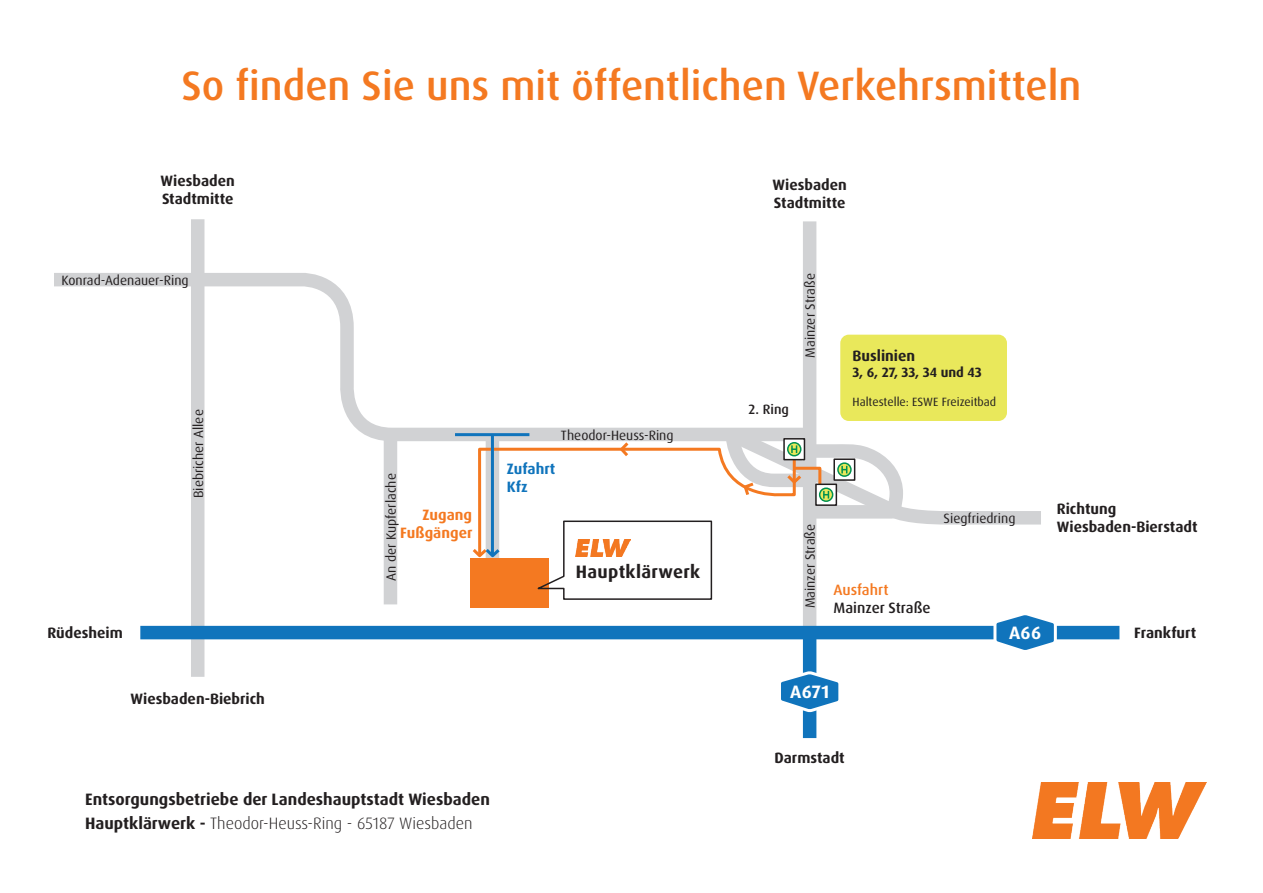
<style>
.page{position:relative;width:1263px;height:893px;background:#fff}
.page>*{position:absolute;margin:0;border:0;box-sizing:border-box;transform-origin:0 0}
.t1{font:500 41.1px "Dax OT";color:#f47921}
.t2{font:700 18px "Dax OT";letter-spacing:.02em;color:#231f20}
.t3{font:700 18px "Dax OT";letter-spacing:.02em;color:#fff}
.t4{font:700 16.5px/24px "Dax OT";color:#231f20}
.t5{font:700 15px/18px "Dax OT";color:#231f20}
.t6{font:700 15px/18px "Dax OT";color:#f47921;text-align:right}
.t7{font:500 15px "Dax OT";color:#231f20}
.t8{font:700 15px/18px "Dax OT";color:#1074bc}
.t9{font:500 15px "Dax OT";color:#f47921}
.t10{font:13.5px "Dax OT";color:#231f20}
.t11{font:700 13.5px "Dax OT";color:#231f20}
.t12{font:500 13.5px "Dax OT";color:#231f20}
.t13{font:12px "Dax OT";color:#231f20}
.s1{font-weight:300}
</style>
<div class="page">
<div style="left:803px;top:221px;width:13px;height:412px;background:#d1d2d4"></div>
<div style="left:191px;top:219px;width:13px;height:458px;background:#d1d2d4"></div>
<svg style="left:54px;top:266px;width:763px;height:182px"></svg>
<div style="left:140px;top:626px;width:979px;height:13px;background:#1074bc"></div>
<img style="left:1032px;top:782px;width:175px;height:57px">
<div style="left:384px;top:436px;width:13px;height:168px;background:#d1d2d4"></div>
<svg style="left:796px;top:601px;width:109px;height:138px"></svg>
<hr style="left:455px;top:433px;width:74px;height:3px;background:#1074bc">
<div style="left:470px;top:559px;width:79px;height:49px;background:#f47921"></div>
<svg style="left:469px;top:418px;width:572px;height:183px"></svg>
<img style="left:575px;top:539px;width:55px;height:18px">
<svg style="left:781px;top:669px;width:62px;height:45px"></svg>
<svg style="left:992px;top:615px;width:66px;height:35px"></svg>
<div style="left:840px;top:335px;width:167px;height:86px;background:#e9e85b;border-radius:9px"></div>
<h1 class="t1" style="left:182px;top:60px;width:901px">So finden Sie uns mit öffentlichen Verkehrsmitteln</h1>
<p class="t5" style="left:161px;top:172px;width:76px">Wiesbaden<br>Stadtmitte</p>
<p class="t10" style="left:61px;top:271px;width:129px">Konrad-Adenauer-Ring</p>
<p class="t10" style="left:190px;top:498px;width:90px;rotate:-90deg">Biebricher Allee</p>
<p class="t10" style="left:383px;top:581px;width:109px;rotate:-90deg">An der Kupferlache</p>
<p class="t6" style="left:400px;top:506px;width:74px">Zugang<br>Fußgänger</p>
<p class="t10" style="left:561px;top:426px;width:114px">Theodor-Heuss-Ring</p>
<p class="t8" style="left:507px;top:459px;width:50px">Zufahrt<br>Kfz</p>
<p class="t2" style="left:576px;top:560px;width:126px">Hauptklärwerk</p>
<p class="t5" style="left:772px;top:176px;width:76px">Wiesbaden<br>Stadtmitte</p>
<p class="t10" style="left:802px;top:358px;width:86px;rotate:-90deg">Mainzer Straße</p>
<p class="t12" style="left:749px;top:400px;width:42px">2. Ring</p>
<p class="t5" style="left:852px;top:347px;width:64px">Buslinien</p>
<p class="t11" style="left:852px;top:364px;width:131px">3, 6, 27, 33, 34 und 43</p>
<p class="t13" style="left:852px;top:394px;width:145px">Haltestelle: ESWE Freizeitbad</p>
<p class="t10" style="left:802px;top:608px;width:86px;rotate:-90deg">Mainzer Straße</p>
<p class="t10" style="left:944px;top:510px;width:73px">Siegfriedring</p>
<p class="t9" style="left:833px;top:580px;width:57px">Ausfahrt</p>
<p class="t7" style="left:833px;top:598px;width:99px">Mainzer Straße</p>
<p class="t5" style="left:1057px;top:500px;width:142px">Richtung<br>Wiesbaden-Bierstadt</p>
<p class="t3" style="left:1009px;top:621px;width:34px">A66</p>
<p class="t5" style="left:47px;top:624px;width:77px">Rüdesheim</p>
<p class="t5" style="left:1134px;top:624px;width:63px">Frankfurt</p>
<p class="t5" style="left:131px;top:689px;width:136px">Wiesbaden-Biebrich</p>
<p class="t4" style="left:85px;top:787px;width:406px">Entsorgungsbetriebe der Landeshauptstadt Wiesbaden<br>Hauptklärwerk - <span class="s1">Theodor-Heuss-Ring - 65187 Wiesbaden</span></p>
<p class="t3" style="left:790px;top:680px;width:41px">A671</p>
<p class="t5" style="left:774px;top:749px;width:72px">Darmstadt</p>
</div>
